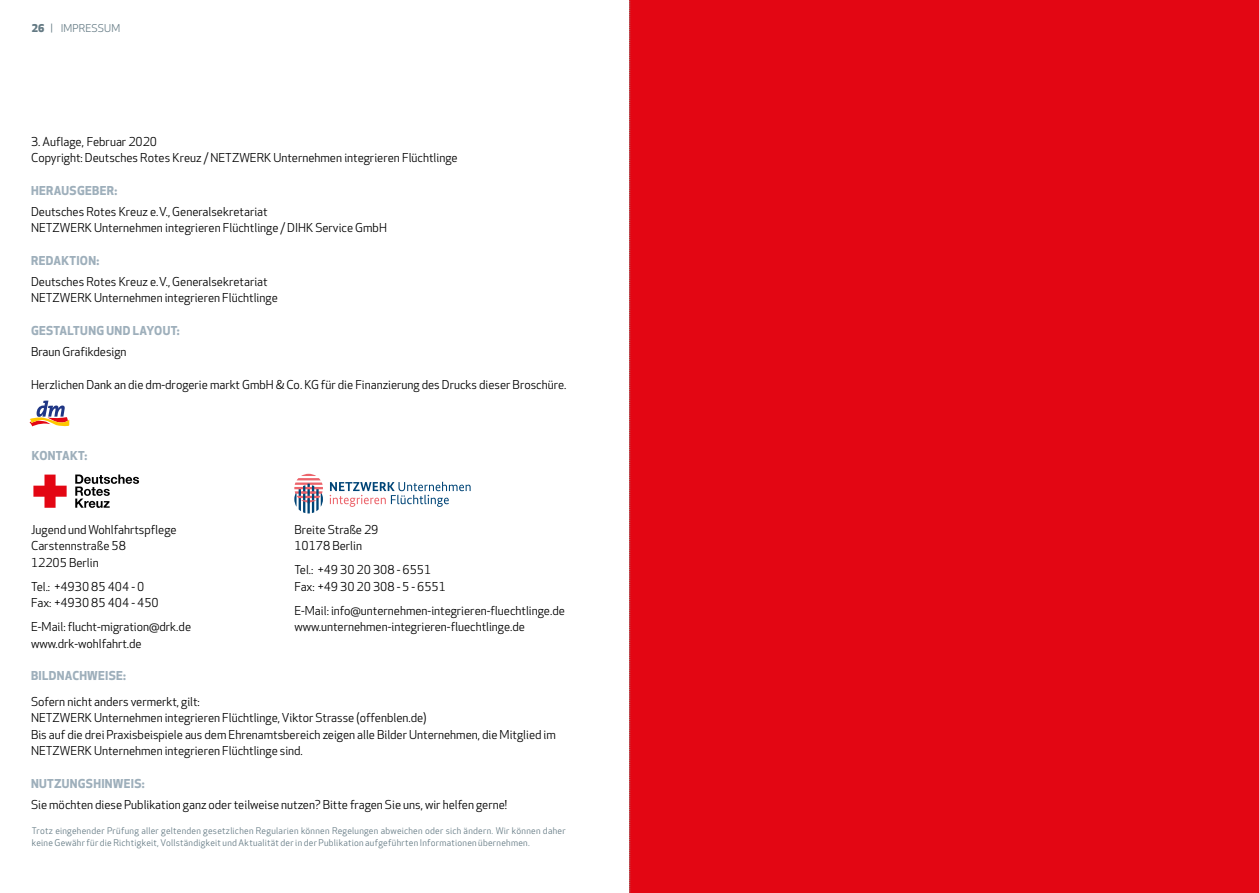
<style>
.page{position:relative;width:1259px;height:893px;background:#fff}
.page>*{position:absolute;margin:0;border:0;box-sizing:border-box;transform-origin:0 0}
.t1{font:12px/16.5px "Apex New";color:#000}
.t2{font:700 12px "Apex New";letter-spacing:.025em;color:#9eafbb}
.t3{font:10.5px "Apex New";letter-spacing:.01em;color:#647a84}
.t4{font:9px/12px "Apex New";letter-spacing:.03em;color:#647a84}
.s1{font-weight:800}
</style>
<div class="page">
<svg style="left:33px;top:475px;width:34px;height:33px"></svg>
<svg style="left:75px;top:474px;width:64px;height:34px"></svg>
<svg style="left:330px;top:482px;width:140px;height:25px"></svg>
<svg style="left:294px;top:474px;width:29px;height:39px"></svg>
<div style="left:630px;top:0;width:629px;height:893px;background:#e30613"></div>
<svg style="left:30px;top:401px;width:39px;height:25px"></svg>
<svg style="left:629px;top:0;width:1px;height:893px"></svg>
<p class="t3" style="left:32px;top:23px;width:90px"><span class="s1">26</span> | IMPRESSUM</p>
<p class="t1" style="left:31px;top:133px;width:428px">3. Auflage, Februar 2020<br>Copyright: Deutsches Rotes Kreuz / NETZWERK Unternehmen integrieren Flüchtlinge</p>
<p class="t2" style="left:31px;top:183px;width:88px">HERAUSGEBER:</p>
<p class="t1" style="left:31px;top:203px;width:357px">Deutsches Rotes Kreuz e. V., Generalsekretariat<br>NETZWERK Unternehmen integrieren Flüchtlinge / DIHK Service GmbH</p>
<p class="t2" style="left:31px;top:253px;width:70px">REDAKTION:</p>
<p class="t1" style="left:31px;top:273px;width:248px">Deutsches Rotes Kreuz e. V., Generalsekretariat<br>NETZWERK Unternehmen integrieren Flüchtlinge</p>
<p class="t2" style="left:31px;top:323px;width:150px">GESTALTUNG UND LAYOUT:</p>
<p class="t1" style="left:31px;top:343px;width:97px">Braun Grafikdesign</p>
<p class="t1" style="left:31px;top:376px;width:537px">Herzlichen Dank an die dm-drogerie markt GmbH &amp; Co. KG für die Finanzierung des Drucks dieser Broschüre.</p>
<p class="t2" style="left:32px;top:448px;width:57px">KONTAKT:</p>
<p class="t1" style="left:31px;top:522px;width:147px">Jugend und Wohlfahrtspflege<br>Carstennstraße 58<br>12205 Berlin</p>
<p class="t1" style="left:31px;top:579px;width:129px">Tel.: +4930 85 404 - 0<br>Fax: +4930 85 404 - 450</p>
<p class="t1" style="left:31px;top:619px;width:162px">E-Mail: flucht-migration@drk.de www.drk-wohlfahrt.de</p>
<p class="t2" style="left:31px;top:669px;width:97px">BILDNACHWEISE:</p>
<p class="t1" style="left:31px;top:693px;width:526px">Sofern nicht anders vermerkt, gilt:<br>NETZWERK Unternehmen integrieren Flüchtlinge, Viktor Strasse (offenblen.de)<br>Bis auf die drei Praxisbeispiele aus dem Ehrenamtsbereich zeigen alle Bilder Unternehmen, die Mitglied im NETZWERK Unternehmen integrieren Flüchtlinge sind.</p>
<p class="t2" style="left:31px;top:776px;width:115px">NUTZUNGSHINWEIS:</p>
<p class="t1" style="left:31px;top:796px;width:477px">Sie möchten diese Publikation ganz oder teilweise nutzen? Bitte fragen Sie uns, wir helfen gerne!</p>
<p class="t1" style="left:294px;top:522px;width:86px">Breite Straße 29<br>10178 Berlin</p>
<p class="t1" style="left:294px;top:562px;width:153px">Tel.: +49 30 20 308 - 6551<br>Fax: +49 30 20 308 - 5 - 6551</p>
<p class="t1" style="left:294px;top:603px;width:272px">E-Mail: info@unternehmen-integrieren-fluechtlinge.de www.unternehmen-integrieren-fluechtlinge.de</p>
<p class="t4" style="left:32px;top:825px;width:535px">Trotz eingehender Prüfung aller geltenden gesetzlichen Regularien können Regelungen abweichen oder sich ändern. Wir können daher keine Gewähr für die Richtigkeit, Vollständigkeit und Aktualität der in der Publikation aufgeführten Informationen übernehmen.</p>
</div>
